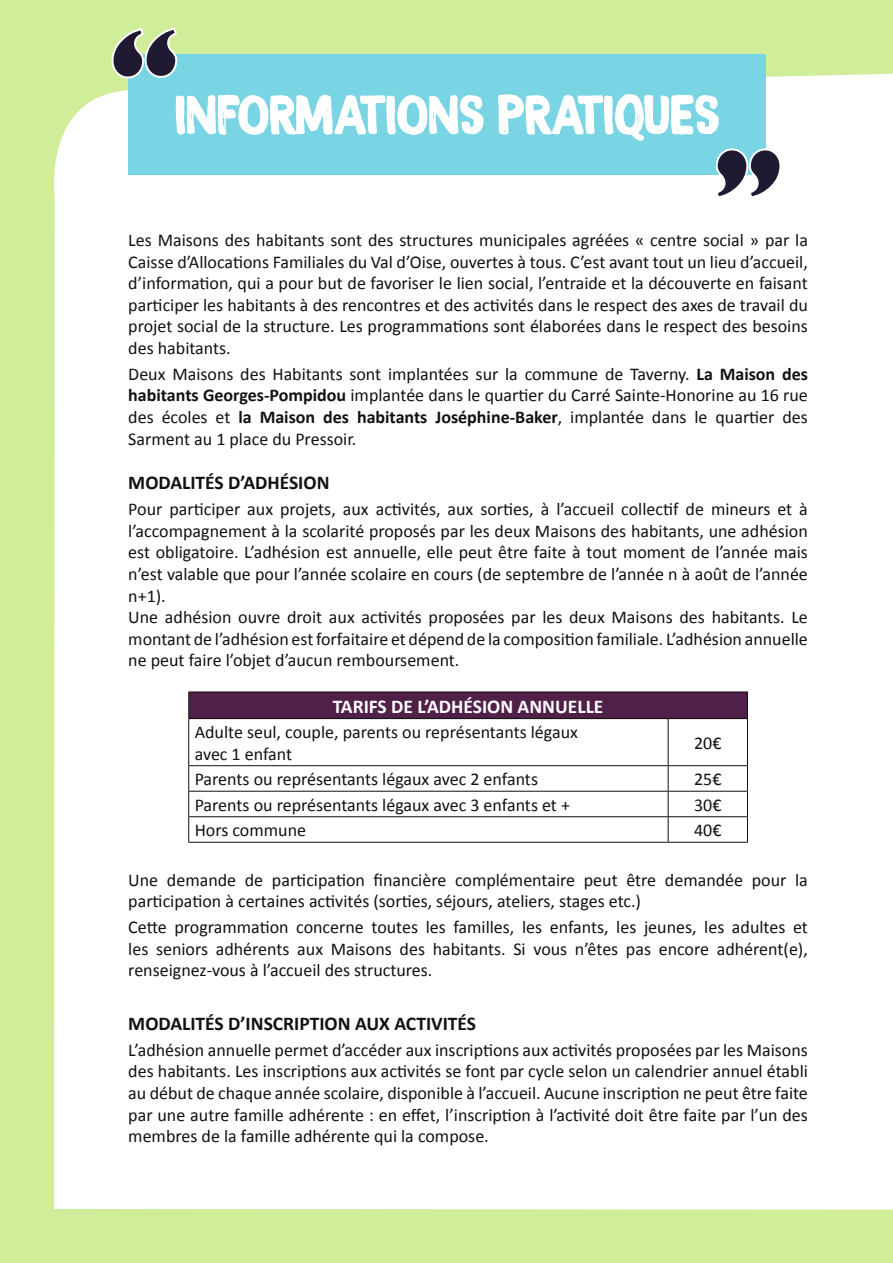
<style>
.page{position:relative;width:893px;height:1263px;background:#d0ed99}
.page>*{position:absolute;margin:0;border:0;box-sizing:border-box;transform-origin:0 0}
.t1{font:57px "DK Magical Brush";letter-spacing:-.03em;color:#fff;scale:.95 1}
.t2{font:700 19.5px "Calibri";color:#11110f}
.t3{font:700 19.5px "Calibri";color:#fff}
.t4{font:18px/21.6px "Calibri";color:#11110f;text-align:justify}
.s1{font-weight:700}
</style>
<div class="page">
<div style="left:54px;top:73px;width:839px;height:1137px;background:#fff"></div>
<div style="left:128px;top:54px;width:638px;height:121px;background:#79d4e3"></div>
<svg style="left:714px;top:147px;width:68px;height:53px"></svg>
<svg style="left:111px;top:27px;width:67px;height:52px"></svg>
<div style="left:189px;top:692px;width:558px;height:27px;background:#502049"></div>
<hr style="left:188px;top:692px;width:480px;height:1px;background:#11110f">
<svg style="left:188px;top:692px;width:1px;height:26px"></svg>
<hr style="left:668px;top:692px;width:80px;height:1px;background:#11110f">
<svg style="left:747px;top:692px;width:1px;height:26px"></svg>
<hr style="left:188px;top:718px;width:480px;height:1px;background:#11110f">
<hr style="left:188px;top:719px;width:1px;height:46px;background:#11110f">
<hr style="left:668px;top:718px;width:80px;height:1px;background:#11110f">
<hr style="left:668px;top:719px;width:1px;height:46px;background:#11110f">
<hr style="left:747px;top:719px;width:1px;height:46px;background:#11110f">
<hr style="left:188px;top:765px;width:480px;height:1px;background:#11110f">
<hr style="left:668px;top:765px;width:80px;height:1px;background:#11110f">
<hr style="left:188px;top:791px;width:480px;height:1px;background:#11110f">
<hr style="left:668px;top:791px;width:80px;height:1px;background:#11110f">
<hr style="left:188px;top:816px;width:480px;height:1px;background:#11110f">
<svg style="left:188px;top:766px;width:1px;height:76px"></svg>
<hr style="left:668px;top:816px;width:80px;height:1px;background:#11110f">
<svg style="left:668px;top:766px;width:1px;height:76px"></svg>
<svg style="left:747px;top:766px;width:1px;height:76px"></svg>
<hr style="left:188px;top:842px;width:480px;height:1px;background:#11110f">
<hr style="left:668px;top:842px;width:80px;height:1px;background:#11110f">
<p class="t1" style="left:174px;top:84px;width:577px">INFORMATIONS PRATIQUES</p>
<p class="t4" style="left:128px;top:229px;width:681px">Les Maisons des habitants sont des structures municipales agréées « centre social » par la Caisse d’Allocations Familiales du Val d’Oise, ouvertes à tous. C’est avant tout un lieu d’accueil, d’information, qui a pour but de favoriser le lien social, l’entraide et la découverte en faisant participer les habitants à des rencontres et des activités dans le respect des axes de travail du projet social de la structure. Les programmations sont élaborées dans le respect des besoins des habitants.</p>
<p class="t4" style="left:128px;top:363px;width:681px">Deux Maisons des Habitants sont implantées sur la commune de Taverny. <span class="s1">La Maison des habitants Georges-Pompidou</span> implantée dans le quartier du Carré Sainte-Honorine au 16 rue des écoles et <span class="s1">la Maison des habitants Joséphine-Baker</span>, implantée dans le quartier des Sarment au 1 place du Pressoir.</p>
<p class="t2" style="left:128px;top:470px;width:203px">MODALITÉS D’ADHÉSION</p>
<p class="t4" style="left:128px;top:498px;width:681px">Pour participer aux projets, aux activités, aux sorties, à l’accueil collectif de mineurs et à l’accompagnement à la scolarité proposés par les deux Maisons des habitants, une adhésion est obligatoire. L’adhésion est annuelle, elle peut être faite à tout moment de l’année mais n’est valable que pour l’année scolaire en cours (de septembre de l’année n à août de l’année n+1).</p>
<p class="t4" style="left:128px;top:606px;width:681px">Une adhésion ouvre droit aux activités proposées par les deux Maisons des habitants. Le montant de l’adhésion est forfaitaire et dépend de la composition familiale. L’adhésion annuelle ne peut faire l’objet d’aucun remboursement.</p>
<p class="t3" style="left:333px;top:694px;width:272px">TARIFS DE L’ADHÉSION ANNUELLE</p>
<p class="t4" style="left:195px;top:721px;width:385px">Adulte seul, couple, parents ou représentants légaux</p>
<p class="t4" style="left:195px;top:743px;width:99px">avec 1 enfant</p>
<p class="t4" style="left:694px;top:732px;width:29px">20€</p>
<p class="t4" style="left:195px;top:768px;width:345px">Parents ou représentants légaux avec 2 enfants</p>
<p class="t4" style="left:694px;top:768px;width:29px">25€</p>
<p class="t4" style="left:195px;top:794px;width:377px">Parents ou représentants légaux avec 3 enfants et +</p>
<p class="t4" style="left:694px;top:794px;width:29px">30€</p>
<p class="t4" style="left:195px;top:819px;width:113px">Hors commune</p>
<p class="t4" style="left:694px;top:819px;width:29px">40€</p>
<p class="t4" style="left:128px;top:869px;width:681px">Une demande de participation financière complémentaire peut être demandée pour la participation à certaines activités (sorties, séjours, ateliers, stages etc.)</p>
<p class="t4" style="left:128px;top:916px;width:681px">Cette programmation concerne toutes les familles, les enfants, les jeunes, les adultes et les seniors adhérents aux Maisons des habitants. Si vous n’êtes pas encore adhérent(e), renseignez-vous à l’accueil des structures.</p>
<p class="t2" style="left:128px;top:1011px;width:349px">MODALITÉS D’INSCRIPTION AUX ACTIVITÉS</p>
<p class="t4" style="left:128px;top:1039px;width:681px">L’adhésion annuelle permet d’accéder aux inscriptions aux activités proposées par les Maisons des habitants. Les inscriptions aux activités se font par cycle selon un calendrier annuel établi au début de chaque année scolaire, disponible à l’accueil. Aucune inscription ne peut être faite par une autre famille adhérente : en effet, l’inscription à l’activité doit être faite par l’un des membres de la famille adhérente qui la compose.</p>
</div>
